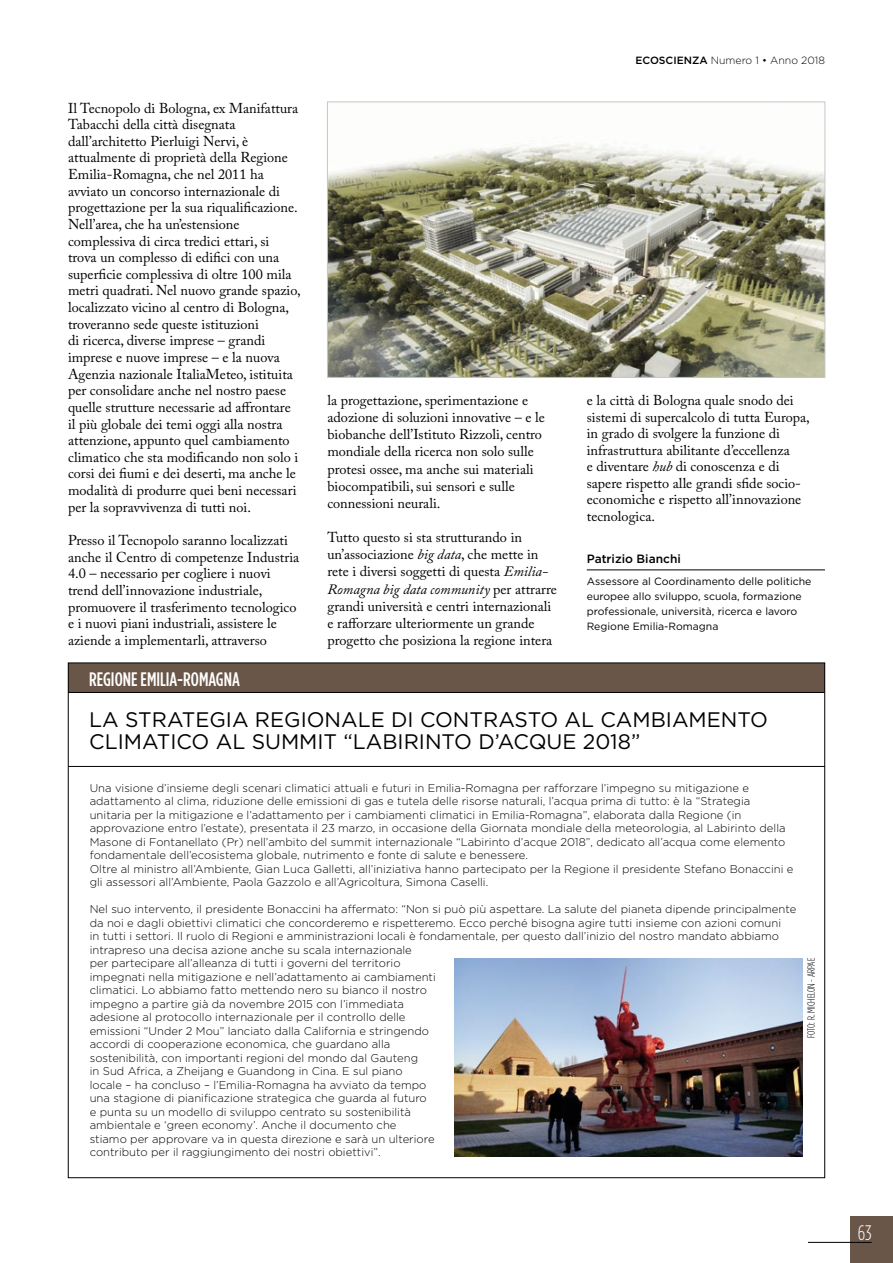
<style>
.page{position:relative;width:893px;height:1263px;background:#fff}
.page>*{position:absolute;margin:0;border:0;box-sizing:border-box;transform-origin:0 0}
.t1{font:21px/22.5px "Gotham HTF";color:#000}
.t2{font:300 condensed 21px "Gotham HTF";color:#fff}
.t3{font:500 condensed 19.5px "Gotham HTF";color:#fff}
.t4{font:14.25px/16.6px "Adobe Caslon Pro";color:#000}
.t5{font:500 12px "Gotham HTF";color:#000}
.t6{font:300 11.25px/13.5px "Gotham HTF";color:#000}
.t7{font:10.5px/15px "Gotham HTF";color:#000}
.t8{font:300 10.5px "Gotham HTF";color:#000}
.t9{font:300 condensed 10.5px "Gotham HTF";color:#000}
.s1{font-style:italic}
.s2{font-weight:500}
</style>
<div class="page">
<div style="left:850px;top:1216px;width:43px;height:47px;background:#6a5648"></div>
<hr style="left:808px;top:1242px;width:64px;height:1px;background:#000">
<hr style="left:587px;top:570px;width:238px;height:1px;background:#000">
<div style="left:68px;top:663px;width:757px;height:29px;background:#6a5648"></div>
<hr style="left:68px;top:692px;width:756px;height:1px;background:#000">
<hr style="left:68px;top:766px;width:757px;height:1px;background:#000">
<img style="left:454px;top:958px;width:349px;height:198px">
<img style="left:329px;top:143px;width:494px;height:233px">
<div style="left:327px;top:102px;width:498px;height:276px;border:1px solid #c6c7c8"></div>
<p class="t4" style="left:68px;top:99px;width:234px">Il Tecnopolo di Bologna, ex Manifattura Tabacchi della città disegnata dall’architetto Pierluigi Nervi, è attualmente di proprietà della Regione Emilia-Romagna, che nel 2011 ha avviato un concorso internazionale di progettazione per la sua riqualificazione.<br>Nell’area, che ha un’estensione complessiva di circa tredici ettari, si trova un complesso di edifici con una superficie complessiva di oltre 100 mila metri quadrati. Nel nuovo grande spazio, localizzato vicino al centro di Bologna, troveranno sede queste istituzioni<br>di ricerca, diverse imprese – grandi imprese e nuove imprese – e la nuova Agenzia nazionale ItaliaMeteo, istituita per consolidare anche nel nostro paese quelle strutture necessarie ad affrontare il più globale dei temi oggi alla nostra attenzione, appunto quel cambiamento climatico che sta modificando non solo i corsi dei fiumi e dei deserti, ma anche le modalità di produrre quei beni necessari per la sopravvivenza di tutti noi.</p>
<p class="t4" style="left:68px;top:532px;width:233px">Presso il Tecnopolo saranno localizzati anche il Centro di competenze Industria 4.0 – necessario per cogliere i nuovi trend dell’innovazione industriale, promuovere il trasferimento tecnologico e i nuovi piani industriali, assistere le aziende a implementarli, attraverso</p>
<p class="t4" style="left:327px;top:391px;width:219px;line-height:17.1px">la progettazione, sperimentazione e adozione di soluzioni innovative – e le biobanche dell’Istituto Rizzoli, centro mondiale della ricerca non solo sulle protesi ossee, ma anche sui materiali biocompatibili, sui sensori e sulle connessioni neurali.</p>
<p class="t4" style="left:327px;top:529px;width:231px;line-height:17.1px">Tutto questo si sta strutturando in un’associazione <span class="s1">big data</span>, che mette in rete i diversi soggetti di questa <span class="s1">Emilia-Romagna big data community</span> per attrarre grandi università e centri internazionali e rafforzare ulteriormente un grande progetto che posiziona la regione intera</p>
<p class="t8" style="left:635px;top:55px;width:191px"><span class="s2">ECOSCIENZA</span> Numero 1 • Anno 2018</p>
<p class="t4" style="left:587px;top:392px;width:225px">e la città di Bologna quale snodo dei sistemi di supercalcolo di tutta Europa, in grado di svolgere la funzione di infrastruttura abilitante d’eccellenza<br>e diventare <span class="s1">hub</span> di conoscenza e di sapere rispetto alle grandi sfide socio&shy;economiche e rispetto all’innovazione tecnologica.</p>
<p class="t5" style="left:587px;top:552px;width:96px">Patrizio Bianchi</p>
<p class="t7" style="left:587px;top:573px;width:226px">Assessore al Coordinamento delle politiche europee allo sviluppo, scuola, formazione professionale, università, ricerca e lavoro Regione Emilia-Romagna</p>
<h2 class="t3" style="left:89px;top:668px;width:152px">REGIONE EMILIA-ROMAGNA</h2>
<h1 class="t1" style="left:89px;top:708px;width:680px">LA STRATEGIA REGIONALE DI CONTRASTO AL CAMBIAMENTO<br>CLIMATICO AL SUMMIT “LABIRINTO D’ACQUE 2018”</h1>
<p class="t6" style="left:90px;top:781px;width:705px">Una visione d’insieme degli scenari climatici attuali e futuri in Emilia-Romagna per rafforzare l’impegno su mitigazione e adattamento al clima, riduzione delle emissioni di gas e tutela delle risorse naturali, l’acqua prima di tutto: è la “Strategia unitaria per la mitigazione e l’adattamento per i cambiamenti climatici in Emilia-Romagna”, elaborata dalla Regione (in approvazione entro l’estate), presentata il 23 marzo, in occasione della Giornata mondiale della meteorologia, al Labirinto della Masone di Fontanellato (Pr) nell’ambito del summit internazionale “Labirinto d’acque 2018”, dedicato all’acqua come elemento fondamentale dell’ecosistema globale, nutrimento e fonte di salute e benessere.<br>Oltre al ministro all’Ambiente, Gian Luca Galletti, all’iniziativa hanno partecipato per la Regione il presidente Stefano Bonaccini e gli assessori all’Ambiente, Paola Gazzolo e all’Agricoltura, Simona Caselli.</p>
<p class="t6" style="left:90px;top:902px;width:708px">Nel suo intervento, il presidente Bonaccini ha affermato: “Non si può più aspettare. La salute del pianeta dipende principalmente da noi e dagli obiettivi climatici che concorderemo e rispetteremo. Ecco perché bisogna agire tutti insieme con azioni comuni<br>in tutti i settori. Il ruolo di Regioni e amministrazioni locali è fondamentale, per questo dall’inizio del nostro mandato abbiamo intrapreso una decisa azione anche su scala internazionale<br>per partecipare all’alleanza di tutti i governi del territorio<br>impegnati nella mitigazione e nell’adattamento ai cambiamenti<br>climatici. Lo abbiamo fatto mettendo nero su bianco il nostro<br>impegno a partire già da novembre 2015 con l’immediata<br>adesione al protocollo internazionale per il controllo delle<br>emissioni “Under 2 Mou” lanciato dalla California e stringendo<br>accordi di cooperazione economica, che guardano alla<br>sostenibilità, con importanti regioni del mondo dal Gauteng<br>in Sud Africa, a Zheijang e Guandong in Cina. E sul piano<br>locale – ha concluso – l’Emilia-Romagna ha avviato da tempo<br>una stagione di pianificazione strategica che guarda al futuro<br>e punta su un modello di sviluppo centrato su sostenibilità<br>ambientale e ‘green economy’. Anche il documento che<br>stiamo per approvare va in questa direzione e sarà un ulteriore<br>contributo per il raggiungimento dei nostri obiettivi”.</p>
<p class="t9" style="left:805px;top:1038px;width:82px;rotate:-90deg">FOTO: R. MICHELON - ARPAE</p>
<h1 class="t2" style="left:858px;top:1221px;width:15px">63</h1>
</div>
